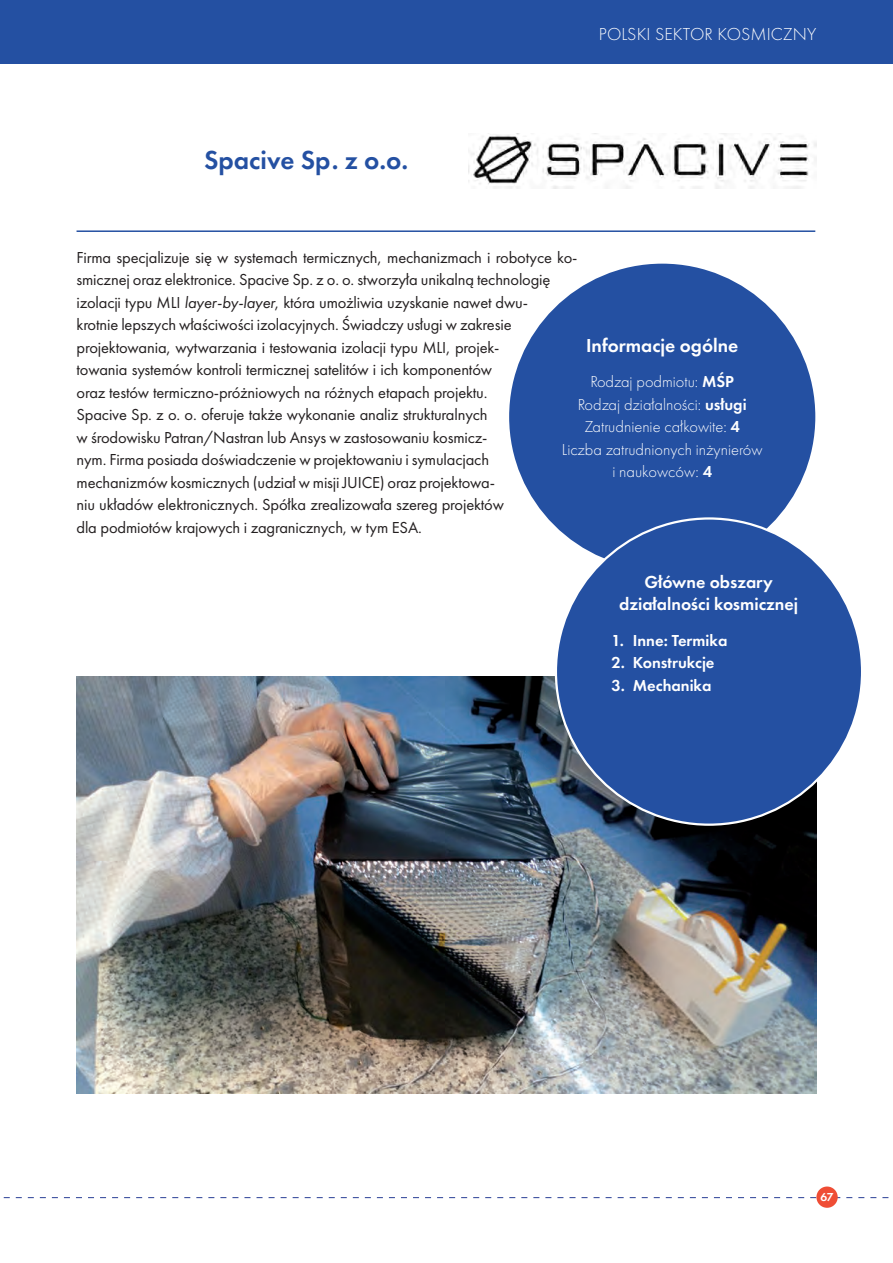
<style>
.page{position:relative;width:893px;height:1263px;background:#fff}
.page>*{position:absolute;margin:0;border:0;box-sizing:border-box;transform-origin:0 0}
.numer_rozdziału{font:600 27px "Futura PT";color:#2450a2}
.Pole_miejsca_i_daty{font:600 19.5px "Futura PT";color:#fff}
.Pole_miejsca_i_daty-2{font:600 18px/22.5px "Futura PT";color:#fff;text-align:center}
.t1{font:300 18px "Futura PT";letter-spacing:.01em;color:#fff}
.Normalny{font:16.5px/22.5px "Futura PT";letter-spacing:-.01em;color:#231f20}
.Normalny-2{font:300 16.5px "Futura PT";color:#fff}
.Normalny-3{font:600 16.5px "Futura PT";color:#fff}
.t2{font:600 12px "Futura PT";color:#fff}
.s1{font-style:italic}
.s2{font-weight:600}
</style>
<div class="page">
<svg style="left:3px;top:1197px;width:886px;height:1px"></svg>
<div style="left:816px;top:1186px;width:22px;height:22px;background:#ef4d35;border-radius:50%"></div>
<div style="left:0;top:0;width:893px;height:64px;background:#2450a2"></div>
<img style="left:77px;top:677px;width:739px;height:416px">
<img style="left:468px;top:134px;width:348px;height:55px">
<div style="left:509px;top:264px;width:306px;height:306px;background:#2450a2;border-radius:50%"></div>
<div style="left:556px;top:518px;width:306px;height:307px;background:#2450a2;border-radius:50%"></div>
<hr style="left:77px;top:230px;width:738px;height:2px;background:#2450a2">
<p class="numer_rozdziału" style="left:204px;top:143px;width:206px">Spacive Sp. z o.o.</p>
<p class="t1" style="left:599px;top:24px;width:219px">POLSKI SEKTOR KOSMICZNY</p>
<p class="Normalny" style="left:77px;top:246px;width:503px">Firma specjalizuje się w systemach termicznych, mechanizmach i robotyce ko&shy;smicznej oraz elektronice. Spacive Sp. z o. o. stworzyła unikalną technologię izolacji typu MLI <span class="s1">layer-by-layer</span>, która umożliwia uzyskanie nawet dwu-<br>krotnie lepszych właściwości izolacyjnych. Świadczy usługi w zakresie projektowania, wytwarzania i testowania izolacji typu MLI, projek-<br>towania systemów kontroli termicznej satelitów i ich komponentów<br>oraz testów termiczno-próżniowych na różnych etapach projektu.<br>Spacive Sp. z o. o. oferuje także wykonanie analiz strukturalnych<br>w środowisku Patran/Nastran lub Ansys w zastosowaniu kosmicz-<br>nym. Firma posiada doświadczenie w projektowaniu i symulacjach mechanizmów kosmicznych (udział w misji JUICE) oraz projektowa-<br>niu układów elektronicznych. Spółka zrealizowała szereg projektów<br>dla podmiotów krajowych i zagranicznych, w tym ESA.</p>
<p class="Pole_miejsca_i_daty" style="left:586px;top:333px;width:154px">Informacje ogólne</p>
<p class="Normalny-2" style="left:590px;top:372px;width:145px">Rodzaj podmiotu: <span class="s2">MŚP</span></p>
<p class="Normalny-2" style="left:578px;top:395px;width:170px">Rodzaj działalności: <span class="s2">usługi</span></p>
<p class="Normalny-2" style="left:584px;top:417px;width:157px">Zatrudnienie całkowite: <span class="s2">4</span></p>
<p class="Normalny-2" style="left:562px;top:440px;width:202px">Liczba zatrudnionych inżynierów</p>
<p class="Normalny-2" style="left:612px;top:462px;width:101px">i naukowców: <span class="s2">4</span></p>
<p class="Pole_miejsca_i_daty-2" style="left:619px;top:570px;width:181px">Główne obszary działalności kosmicznej</p>
<p class="Normalny-3" style="left:612px;top:630px;width:117px">1. Inne: Termika</p>
<p class="Normalny-3" style="left:612px;top:652px;width:105px">2. Konstrukcje</p>
<p class="Normalny-3" style="left:612px;top:675px;width:101px">3. Mechanika</p>
<p class="t2" style="left:820px;top:1189px;width:15px">67</p>
</div>
